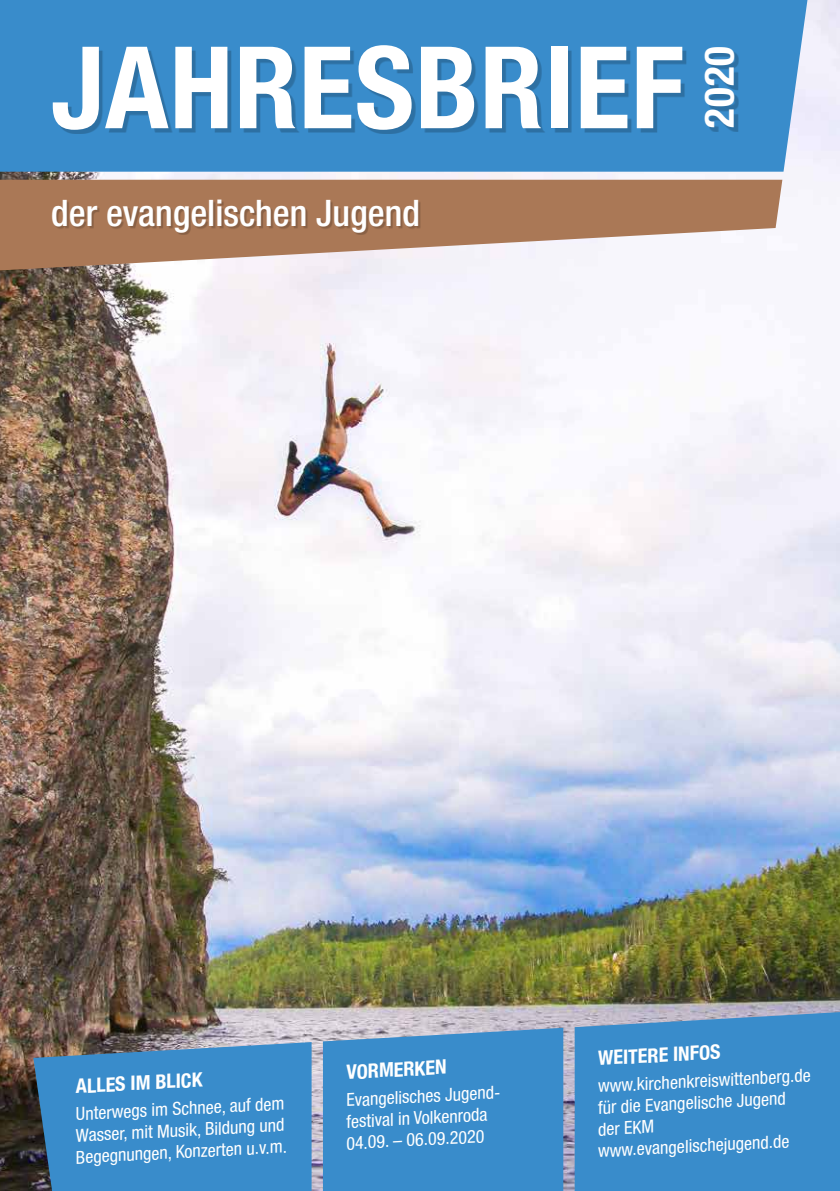
<style>
.page{position:relative;width:840px;height:1191px;background:#fff}
.page>*{position:absolute;margin:0;border:0;box-sizing:border-box;transform-origin:0 0}
.t1{font:700 condensed 114px "Helvetica Neue LT Std";letter-spacing:.01em;color:#fff}
.t2{font:700 condensed 41px "Helvetica Neue LT Std";color:#fff}
.t3{font:500 condensed 36.6px "Helvetica Neue LT Std";color:#fff}
.t4{font:700 condensed 20px "Helvetica Neue LT Std";color:#fff}
.t5{font:condensed 18px/21.6px "Helvetica Neue LT Std";color:#fff}
</style>
<div class="page">
<img style="left:0;top:0;width:839px;height:1191px">
<svg style="left:33px;top:1012px;width:806px;height:179px;fill:#398ccb"></svg>
<svg style="left:0;top:180px;width:782px;height:90px;fill:#aa7856"></svg>
<div style="left:0;top:0;width:807px;height:172px;background:#398ccb"></div>
<div style="left:708px;top:51px;width:30px;height:81px;background:#000;opacity:.2"></div>
<div style="left:54px;top:201px;width:366px;height:34px;background:#000;opacity:.2"></div>
<div style="left:57px;top:49px;width:629px;height:85px;background:#000;opacity:.2"></div>
<h1 class="t1" style="left:51px;top:19px;width:634px">JAHRESBRIEF</h1>
<h2 class="t2" style="left:694px;top:128px;width:84px;rotate:-90deg">2020</h2>
<h3 class="t3" style="left:51px;top:191px;width:370px">der evangelischen Jugend</h3>
<p class="t4" style="left:75px;top:1073px;width:128px;rotate:-3deg">ALLES IM BLICK</p>
<p class="t5" style="left:73px;top:1103px;width:213px;text-align:justify;rotate:-3deg">Unterwegs im Schnee, auf dem Wasser, mit Musik, Bildung und Begegnungen, Konzerten u.v.m.</p>
<p class="t4" style="left:345px;top:1059px;width:102px;rotate:-3deg">VORMERKEN</p>
<p class="t5" style="left:343px;top:1089px;width:161px;rotate:-3deg">Evangelisches Jugend&shy;festival in Volkenroda<br>04.09. – 06.09.2020</p>
<p class="t4" style="left:597px;top:1046px;width:124px;rotate:-3deg">WEITERE INFOS</p>
<p class="t5" style="left:593px;top:1075px;width:217px;rotate:-3deg">www.kirchenkreiswittenberg.de für die Evangelische Jugend<br>der EKM www.evangelischejugend.de</p>
</div>
